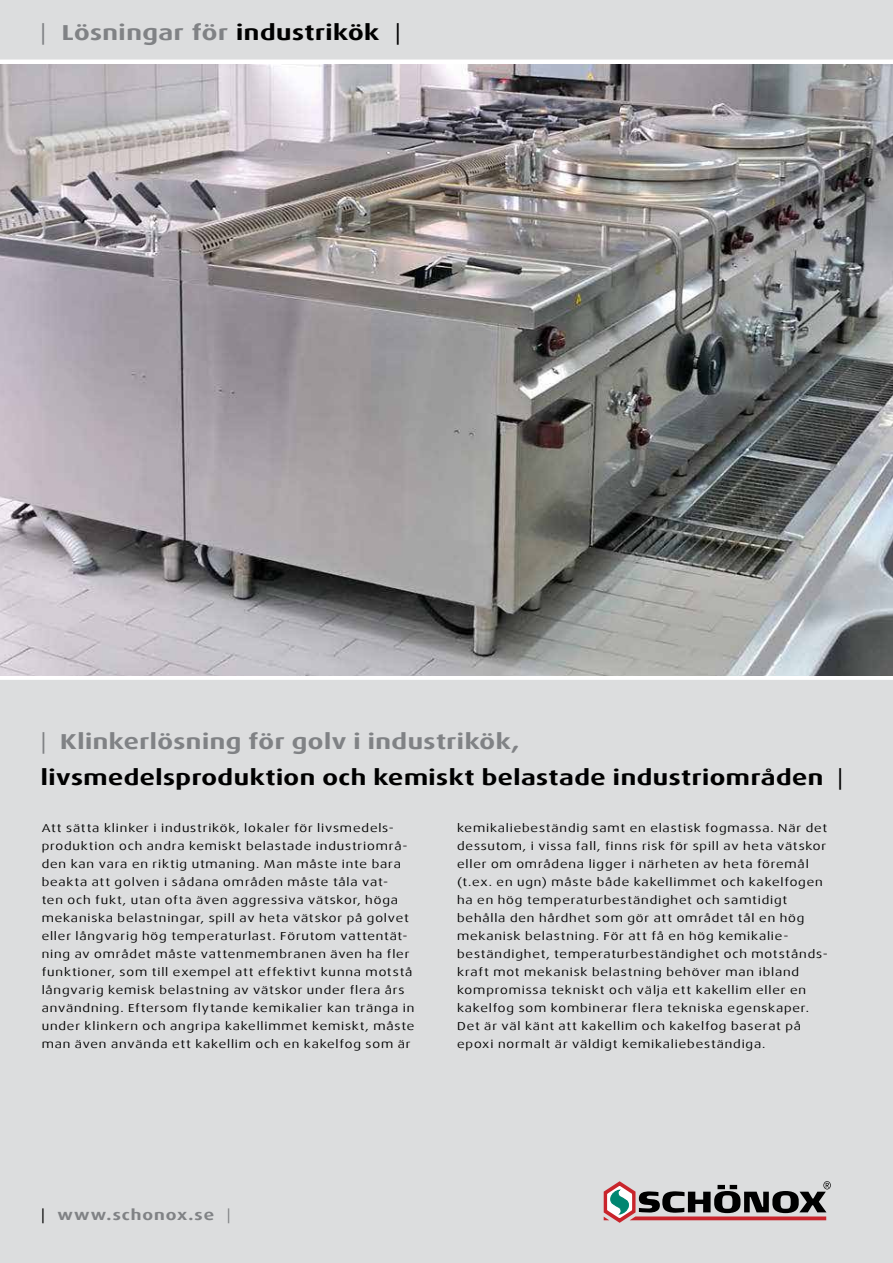
<style>
.page{position:relative;width:893px;height:1263px;background:#fff}
.page>*{position:absolute;margin:0;border:0;box-sizing:border-box;transform-origin:0 0}
.t1{font:700 21.6px/36px "Dax Wide";letter-spacing:.02em;color:#000;scale:1.11 1}
.t2{font:700 21.6px "Dax Wide";letter-spacing:.02em;color:#808285;scale:1.11 1}
.t3{font:700 14.85px "Dax Wide";letter-spacing:.06em;color:#808285;scale:1.11 1}
.t4{font:11.55px/18px "Dax Wide";letter-spacing:.065em;color:#000;scale:1.11 1}
.s1{font-weight:400}
.s2{color:#000}
.s3{font-weight:400;color:#000}
.s4{font-weight:400;color:#808285}
.s5{color:#808285}
</style>
<div class="page">
<div style="left:0;top:596px;width:893px;height:667px;background:#dcddde"></div>
<div style="left:0;top:0;width:893px;height:64px;background:#dcddde"></div>
<svg style="left:604px;top:1181px;width:227px;height:42px"></svg>
<div style="left:0;top:675px;width:893px;height:5px;background:#fff"></div>
<hr style="left:0;top:60px;width:893px;height:4px;background:#fff">
<img style="left:0;top:64px;width:893px;height:611px">
<h1 class="t2" style="left:40px;top:20px;width:326px"><span class="s1">|</span> Lösningar för <span class="s2">industrikök</span> <span class="s3">|</span></h1>
<h1 class="t1" style="left:41px;top:723px;width:724px"><span class="s4">|</span> <span class="s5">Klinkerlösning för golv i industrikök,<br></span>livsmedelsproduktion och kemiskt belastade industriområden <span class="s1">|</span></h1>
<p class="t4" style="left:42px;top:819px;width:337px">Att sätta klinker i industrikök, lokaler för livsmedels&shy;produktion och andra kemiskt belastade industriområ&shy;den kan vara en riktig utmaning. Man måste inte bara beakta att golven i sådana områden måste tåla vat-<br>ten och fukt, utan ofta även aggressiva vätskor, höga mekaniska belastningar, spill av heta vätskor på golvet eller långvarig hög temperaturlast. Förutom vattentät&shy;ning av området måste vattenmembranen även ha fler funktioner, som till exempel att effektivt kunna motstå långvarig kemisk belastning av vätskor under flera års användning. Eftersom flytande kemikalier kan tränga in under klinkern och angripa kakellimmet kemiskt, måste man även använda ett kakellim och en kakelfog som är</p>
<p class="t4" style="left:457px;top:819px;width:335px">kemikaliebeständig samt en elastisk fogmassa. När det dessutom, i vissa fall, finns risk för spill av heta vätskor eller om områdena ligger i närheten av heta föremål (t.ex. en ugn) måste både kakellimmet och kakelfogen ha en hög temperaturbeständighet och samtidigt behålla den hårdhet som gör att området tål en hög mekanisk belastning. För att få en hög kemikalie&shy;beständighet, temperaturbeständighet och motstånds&shy;kraft mot mekanisk belastning behöver man ibland kompromissa tekniskt och välja ett kakellim eller en kakelfog som kombinerar flera tekniska egenskaper.<br>Det är väl känt att kakellim och kakelfog baserat på epoxi normalt är väldigt kemikaliebeständiga.</p>
<p class="t3" style="left:41px;top:1206px;width:172px"><span class="s3">|</span> www.schonox.se <span class="s1">|</span></p>
</div>
